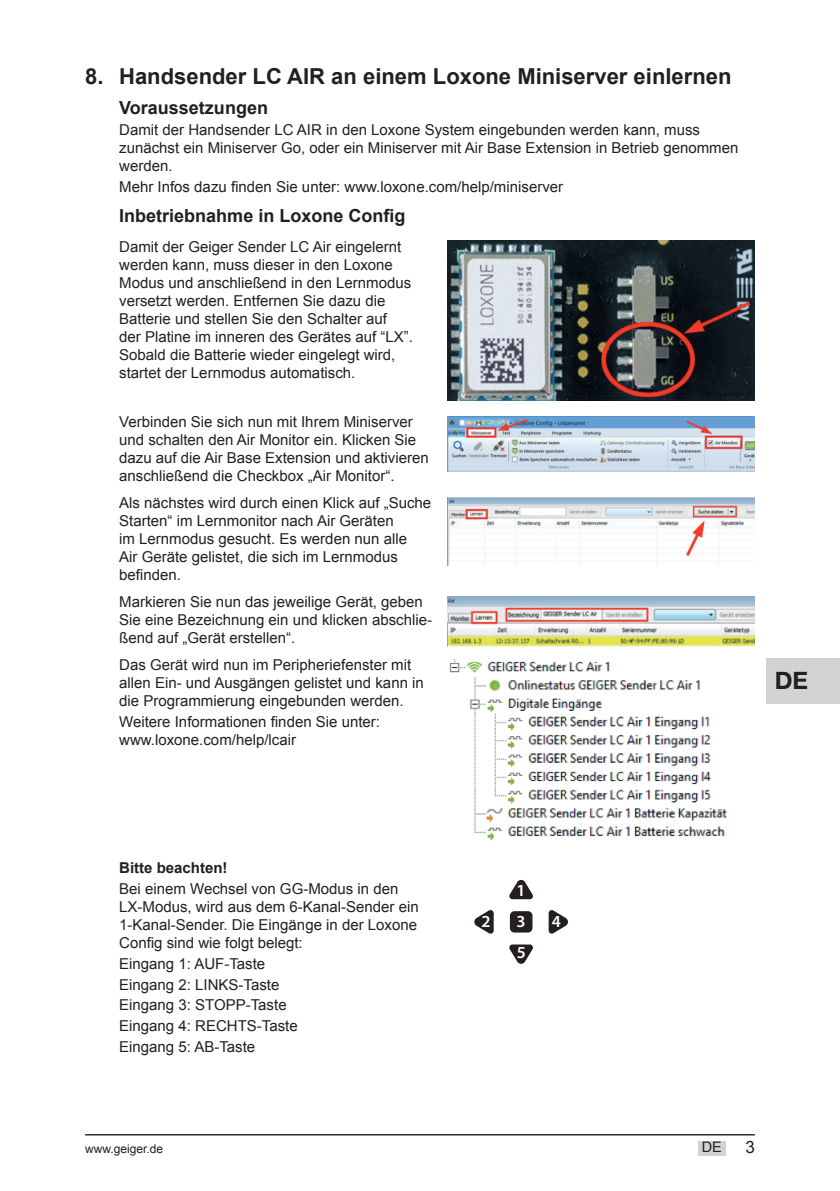
<style>
.page{position:relative;width:840px;height:1191px;background:#fff}
.page>*{position:absolute;margin:0;border:0;box-sizing:border-box;transform-origin:0 0}
.t1{font:700 24px "Helvetica Neue";color:#231f20}
.t2{font:700 22px "Arial";color:#231f20}
.t3{font:700 18px "Arial";color:#231f20}
.t4{font:600 17px/30.8px "Myriad Pro";color:#fff}
.t5{font:17px "Arial";color:#231f20}
.t6{font:15px/18px "Arial";color:#231f20}
.t7{font:700 15px "Arial";color:#231f20}
.t8{font:14.6px "Arial";color:#231f20}
.t9{font:12px "Arial";color:#231f20}
</style>
<div class="page">
<hr style="left:85px;top:1134px;width:669px;height:1px;background:#231f20">
<div style="left:697px;top:1140px;width:28px;height:15px;background:#d1d2d4"></div>
<div style="left:765px;top:658px;width:74px;height:45px;background:#d1d2d4"></div>
<img style="left:447px;top:241px;width:307px;height:159px">
<img style="left:447px;top:416px;width:307px;height:56px">
<img style="left:447px;top:497px;width:307px;height:69px">
<img style="left:447px;top:596px;width:307px;height:50px">
<img style="left:449px;top:659px;width:278px;height:182px">
<div style="left:509px;top:911px;width:23px;height:21px;background:#231f20;border-radius:5px"></div>
<svg style="left:474px;top:910px;width:19px;height:23px"></svg>
<svg style="left:548px;top:910px;width:19px;height:23px"></svg>
<svg style="left:509px;top:880px;width:24px;height:19px"></svg>
<svg style="left:509px;top:944px;width:24px;height:19px"></svg>
<h2 class="t2" style="left:85px;top:62px;width:647px">8. Handsender LC AIR an einem Loxone Miniserver einlernen</h2>
<p class="t3" style="left:119px;top:96px;width:150px">Voraussetzungen</p>
<p class="t6" style="left:119px;top:121px;width:620px">Damit der Handsender LC AIR in den Loxone System eingebunden werden kann, muss zunächst ein Miniserver Go, oder ein Miniserver mit Air Base Extension in Betrieb genommen werden.</p>
<p class="t6" style="left:119px;top:178px;width:445px">Mehr Infos dazu finden Sie unter: www.loxone.com/help/miniserver</p>
<p class="t3" style="left:119px;top:204px;width:288px">Inbetriebnahme in Loxone Config</p>
<p class="t6" style="left:119px;top:237px;width:295px">Damit der Geiger Sender LC Air eingelernt werden kann, muss dieser in den Loxone Modus und anschließend in den Lernmodus versetzt werden. Entfernen Sie dazu die Batterie und stellen Sie den Schalter auf<br>der Platine im inneren des Gerätes auf “LX”.<br>Sobald die Batterie wieder eingelegt wird, startet der Lernmodus automatisch.</p>
<p class="t6" style="left:119px;top:413px;width:311px">Verbinden Sie sich nun mit Ihrem Miniserver und schalten den Air Monitor ein. Klicken Sie dazu auf die Air Base Extension und aktivieren anschließend die Checkbox „Air Monitor“.</p>
<p class="t6" style="left:119px;top:494px;width:313px">Als nächstes wird durch einen Klick auf „Suche Starten“ im Lernmonitor nach Air Geräten<br>im Lernmodus gesucht. Es werden nun alle<br>Air Geräte gelistet, die sich im Lernmodus befinden.</p>
<p class="t6" style="left:119px;top:593px;width:314px">Markieren Sie nun das jeweilige Gerät, geben<br>Sie eine Bezeichnung ein und klicken abschlie&shy;ßend auf „Gerät erstellen“.</p>
<p class="t6" style="left:119px;top:656px;width:306px">Das Gerät wird nun im Peripheriefenster mit allen Ein- und Ausgängen gelistet und kann in die Programmierung eingebunden werden.</p>
<p class="t6" style="left:119px;top:712px;width:262px">Weitere Informationen finden Sie unter: www.loxone.com/help/lcair</p>
<h1 class="t1" style="left:774px;top:665px;width:35px">DE</h1>
<p class="t7" style="left:119px;top:857px;width:110px">Bitte beachten!</p>
<p class="t6" style="left:119px;top:879px;width:301px">Bei einem Wechsel von GG-Modus in den LX-Modus, wird aus dem 6-Kanal-Sender ein 1-Kanal-Sender. Die Eingänge in der Loxone Config sind wie folgt belegt:</p>
<p class="t6" style="left:119px;top:953px;width:180px;line-height:20.8px">Eingang 1: AUF-Taste<br>Eingang 2: LINKS-Taste<br>Eingang 3: STOPP-Taste<br>Eingang 4: RECHTS-Taste<br>Eingang 5: AB-Taste</p>
<p class="t4" style="left:516px;top:874px;width:11px">1</p>
<p class="t4" style="left:481px;top:905px;width:11px">2</p>
<p class="t4" style="left:551px;top:905px;width:11px">4</p>
<p class="t4" style="left:516px;top:905px;width:11px">3<br>5</p>
<p class="t9" style="left:85px;top:1141px;width:80px">www.geiger.de</p>
<p class="t8" style="left:701px;top:1137px;width:22px">DE</p>
<p class="t5" style="left:745px;top:1136px;width:11px">3</p>
</div>
